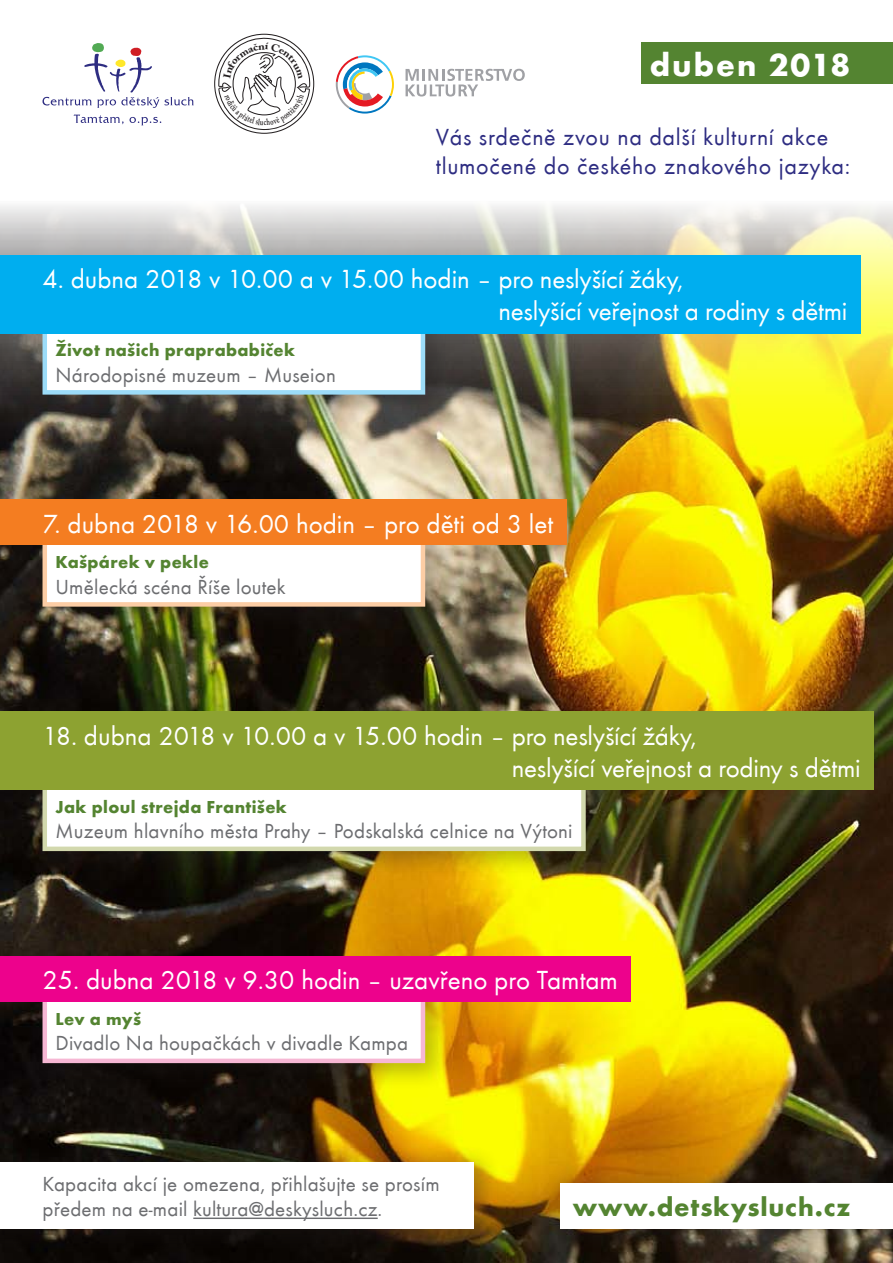
<style>
.page{position:relative;width:893px;height:1263px;background:#fff}
.page>*{position:absolute;margin:0;border:0;box-sizing:border-box;transform-origin:0 0}
.t1{font:700 33px "Futura T";letter-spacing:.06em;color:#fff}
.t2{font:27px/32.4px "Futura T";letter-spacing:-.01em;color:#fff}
.t3{font:700 27px "Futura T";letter-spacing:.03em;color:#548431}
.t4{font:24px/28.8px "Futura T";letter-spacing:.03em;color:#2e2d82}
.t5{font:21px/25.2px "Futura T";letter-spacing:.01em;color:#6c6d70}
.t6{font:700 17.85px "Futura T";letter-spacing:.02em;color:#548431}
</style>
<div class="page">
<img style="left:0;top:497px;width:893px;height:766px">
<img style="left:0;top:33px;width:893px;height:464px">
<div style="left:0;top:1144px;width:501px;height:112px;background:#231f20;opacity:.3"></div>
<div style="left:0;top:1162px;width:474px;height:67px;background:#fff"></div>
<hr style="left:193px;top:1217px;width:185px;height:2px;background:#6c6d70">
<div style="left:541px;top:1164px;width:352px;height:92px;background:#231f20;opacity:.3"></div>
<div style="left:560px;top:1183px;width:333px;height:46px;background:#fff"></div>
<div style="left:641px;top:43px;width:252px;height:41px;background:#548431"></div>
<svg style="left:74px;top:115px;width:87px;height:10px"></svg>
<svg style="left:43px;top:43px;width:151px;height:65px"></svg>
<svg style="left:406px;top:69px;width:119px;height:28px"></svg>
<svg style="left:336px;top:55px;width:58px;height:59px"></svg>
<div style="left:24px;top:290px;width:428px;height:132px;background:#231f20;opacity:.3"></div>
<div style="left:45px;top:311px;width:378px;height:81px;background:#fff"></div>
<div style="left:43px;top:309px;width:382px;height:86px;border:4px solid #9cdcf8"></div>
<div style="left:0;top:255px;width:860px;height:78px;background:#00aeef"></div>
<div style="left:24px;top:502px;width:428px;height:132px;background:#231f20;opacity:.3"></div>
<div style="left:45px;top:523px;width:378px;height:81px;background:#fff"></div>
<div style="left:43px;top:521px;width:382px;height:86px;border:4px solid #fccda5"></div>
<div style="left:0;top:500px;width:566px;height:45px;background:#f47d21"></div>
<div style="left:24px;top:746px;width:589px;height:132px;background:#231f20;opacity:.3"></div>
<div style="left:45px;top:767px;width:538px;height:82px;background:#fff"></div>
<div style="left:43px;top:765px;width:543px;height:86px;border:4px solid #d2d8ad"></div>
<div style="left:0;top:712px;width:874px;height:78px;background:#8da231"></div>
<div style="left:24px;top:958px;width:428px;height:132px;background:#231f20;opacity:.3"></div>
<div style="left:45px;top:979px;width:378px;height:82px;background:#fff"></div>
<div style="left:43px;top:977px;width:382px;height:86px;border:4px solid #f6b7d4"></div>
<div style="left:0;top:956px;width:631px;height:46px;background:#ed028c"></div>
<svg style="left:214px;top:34px;width:100px;height:100px"></svg>
<p class="t1" style="left:650px;top:44px;width:202px">duben 2018</p>
<p class="t4" style="left:436px;top:123px;width:416px">Vás srdečně zvou na další kulturní akce tlumočené do českého znakového jazyka:</p>
<p class="t2" style="left:498px;top:263px;width:350px;text-indent:-456px">4. dubna 2018 v 10.00 a v 15.00 hodin – pro neslyšící žáky,<br>neslyšící veřejnost a rodiny s dětmi</p>
<p class="t6" style="left:56px;top:339px;width:241px">Život našich praprababiček</p>
<p class="t5" style="left:56px;top:362px;width:282px">Národopisné muzeum – Museion</p>
<p class="t2" style="left:43px;top:507px;width:512px">7. dubna 2018 v 16.00 hodin – pro děti od 3 let</p>
<p class="t6" style="left:56px;top:551px;width:155px">Kašpárek v pekle</p>
<p class="t5" style="left:56px;top:574px;width:232px">Umělecká scéna Říše loutek</p>
<p class="t2" style="left:512px;top:719px;width:350px;text-indent:-469px">18. dubna 2018 v 10.00 a v 15.00 hodin – pro neslyšící žáky,<br>neslyšící veřejnost a rodiny s dětmi</p>
<p class="t6" style="left:56px;top:796px;width:233px">Jak ploul strejda František</p>
<p class="t5" style="left:56px;top:818px;width:519px">Muzeum hlavního města Prahy – Podskalská celnice na Výtoni</p>
<p class="t2" style="left:43px;top:963px;width:577px">25. dubna 2018 v 9.30 hodin – uzavřeno pro Tamtam</p>
<p class="t6" style="left:56px;top:1008px;width:87px">Lev a myš</p>
<p class="t5" style="left:56px;top:1030px;width:354px">Divadlo Na houpačkách v divadle Kampa</p>
<p class="t5" style="left:43px;top:1171px;width:399px">Kapacita akcí je omezena, přihlašujte se prosím předem na e-mail kultura@deskysluch.cz.</p>
<p class="t3" style="left:573px;top:1190px;width:279px">www.detskysluch.cz</p>
</div>
